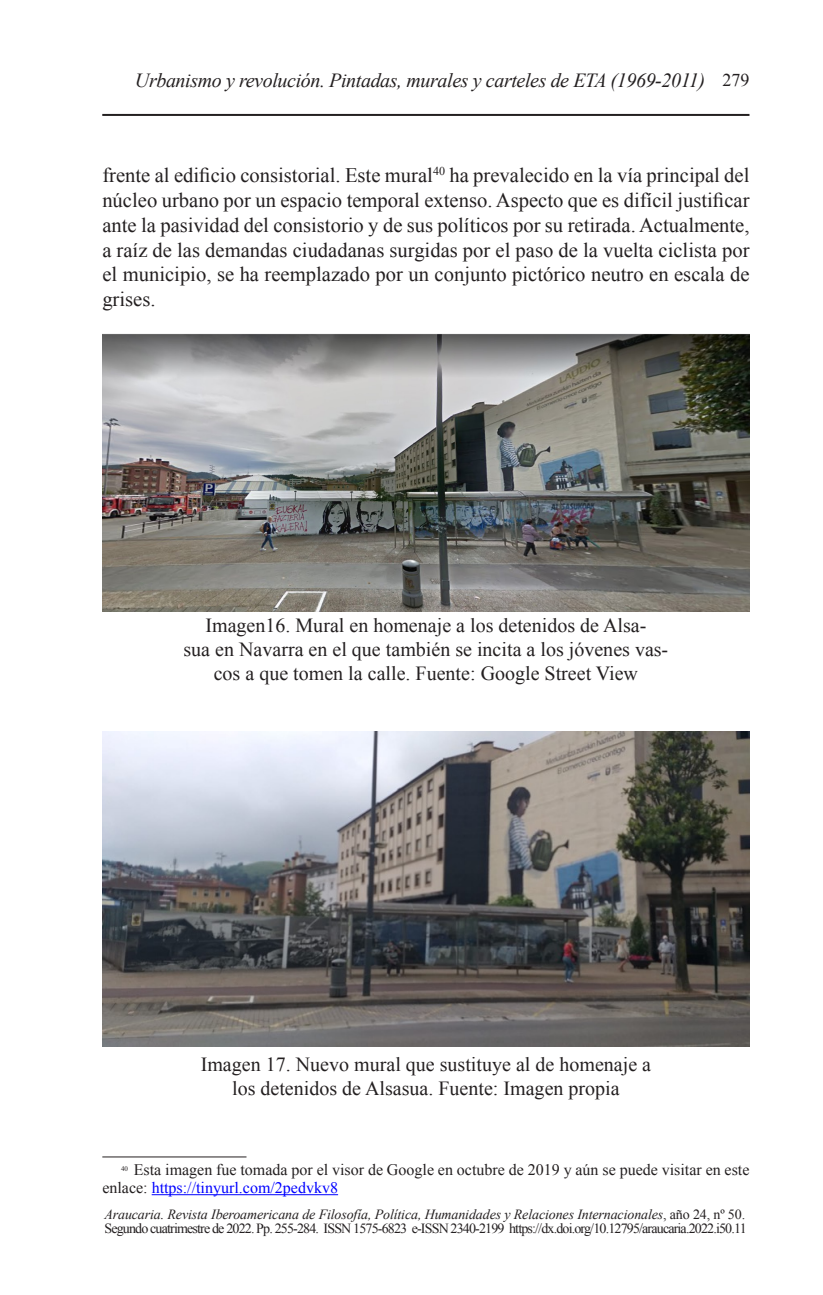
<style>
.page{position:relative;width:823px;height:1295px;background:#fff}
.page>*{position:absolute;margin:0;border:0;box-sizing:border-box;transform-origin:0 0}
.Párrafo{font:20.6px/24.8px "Times New Roman";color:#231f20;text-align:justify}
.t1{font:20px/24px "Times New Roman";color:#231f20;text-align:center}
.t2{font:italic 20px "Times New Roman";letter-spacing:-.02em;color:#231f20}
.Nota_al_pie{font:16px/18px "Times New Roman";color:#231f20}
.t3{font:14px/14px "Times New Roman";letter-spacing:-.06em;color:#231f20}
.Nota_al_pie-2{font:7px "Times New Roman";color:#231f20}
.s1{font-style:normal;font-size:18px}
.s2{color:#00f}
.s3{font-style:italic}
</style>
<div class="page">
<hr style="left:102px;top:114px;width:647px;height:2px;background:#231f20">
<img style="left:102px;top:334px;width:647px;height:277px">
<img style="left:102px;top:732px;width:646px;height:314px">
<hr style="left:102px;top:1156px;width:144px;height:1px;background:#231f20">
<hr style="left:152px;top:1194px;width:186px;height:1px;background:#00f">
<p class="t2" style="left:135px;top:67px;width:615px">Urbanismo y revolución. Pintadas, murales y carteles de ETA (1969-2011) <span class="s1">279</span></p>
<p class="Párrafo" style="left:102px;top:163px;width:648px">frente al edificio consistorial. Este mural<sup>40</sup> ha prevalecido en la vía principal del núcleo urbano por un espacio temporal extenso. Aspecto que es difícil justificar ante la pasividad del consistorio y de sus políticos por su retirada. Actualmente, a raíz de las demandas ciudadanas surgidas por el paso de la vuelta ciclista por el municipio, se ha reemplazado por un conjunto pictórico neutro en escala de grises.</p>
<p class="t1" style="left:183px;top:613px;width:486px">Imagen16. Mural en homenaje a los detenidos de Alsa-<br>sua en Navarra en el que también se incita a los jóvenes vas&shy;cos a que tomen la calle. Fuente: Google Street View</p>
<p class="t1" style="left:200px;top:1051px;width:451px">Imagen 17. Nuevo mural que sustituye al de homenaje a los detenidos de Alsasua. Fuente: Imagen propia</p>
<p class="Nota_al_pie" style="left:102px;top:1160px;width:648px;text-indent:31px">Esta imagen fue tomada por el visor de Google en octubre de 2019 y aún se puede visitar en este enlace: <span class="s2">https://tinyurl.com/2pedvkv8</span></p>
<p class="Nota_al_pie-2" style="left:121px;top:1164px;width:8px">40</p>
<p class="t3" style="left:104px;top:1207px;width:643px"><span class="s3">Araucaria. Revista Iberoamericana de Filosofía, Política, Humanidades y Relaciones Internacionales</span>, año 24, nº 50.<br>Segundo cuatrimestre de 2022. Pp. 255-284. ISSN 1575-6823 e-ISSN 2340-2199 https://dx.doi.org/10.12795/araucaria.2022.i50.11</p>
</div>
